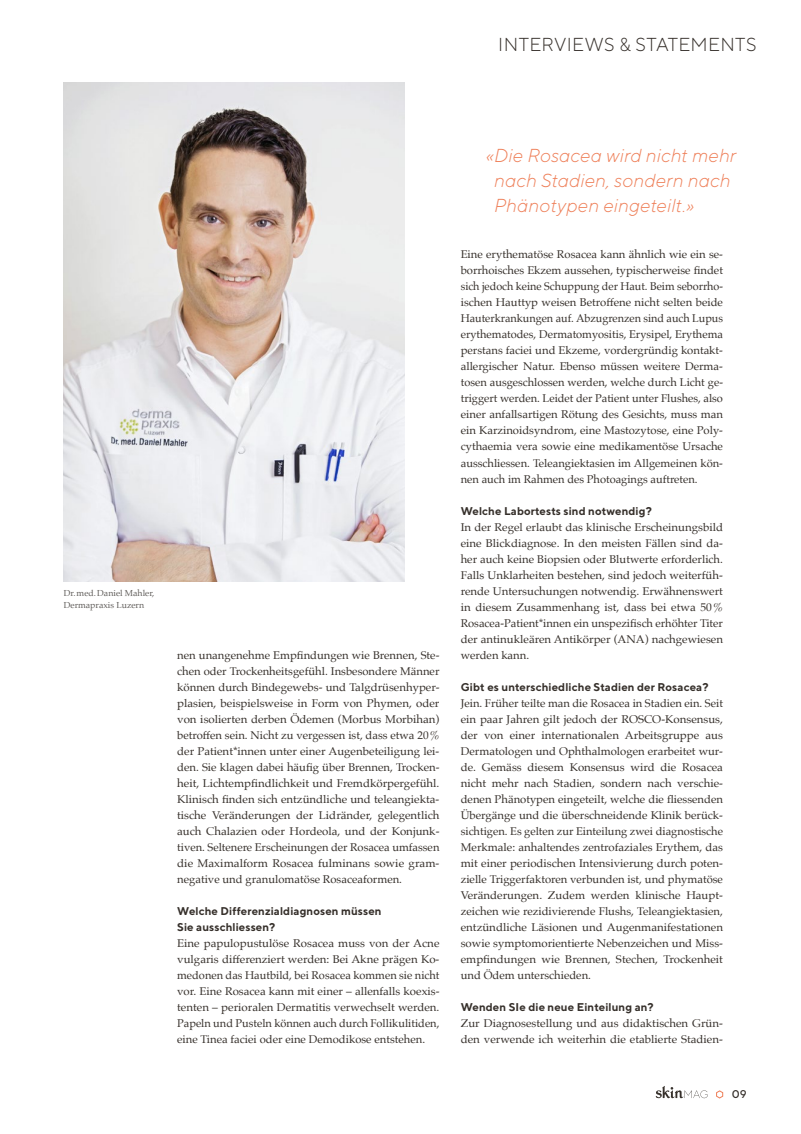
<style>
.page{position:relative;width:801px;height:1134px;background:#fff}
.page>*{position:absolute;margin:0;border:0;box-sizing:border-box;transform-origin:0 0}
.t1{font:italic 300 18.75px/25px "TT Norms";letter-spacing:.005em;color:#ee7e57}
.t2{font:300 18.75px "TT Norms";letter-spacing:.02em;color:#36302b}
.t3{font:11.25px/16px "Palatino";color:#36302b;text-align:justify}
.t4{font:700 11.25px/16px "TT Norms";letter-spacing:.01em;color:#36302b}
.t5{font:500 11.25px "TT Norms";color:#36302b}
.t6{font:8.75px/12.5px "Palatino";color:#605d5a}
</style>
<div class="page">
<svg style="left:716px;top:1090px;width:7px;height:9px"></svg>
<svg style="left:656px;top:1086px;width:51px;height:12px"></svg>
<img style="left:64px;top:82px;width:340px;height:500px">
<h1 class="t2" style="left:498px;top:33px;width:260px">INTERVIEWS &amp; STATEMENTS</h1>
<p class="t6" style="left:64px;top:587px;width:92px">Dr.med. -Daniel Mahler,<br>Dermapraxis Luzern</p>
<p class="t3" style="left:177px;top:647px;width:264px">nen unangenehme Empfindungen wie Brennen, Ste&shy;chen oder Trockenheitsgefühl. Insbesondere Männer können durch Bindegewebs- und Talgdrüsenhyper&shy;plasien, beispielsweise in Form von Phymen, oder von isolierten derben Ödemen (Morbus Morbihan) betroffen sein. Nicht zu vergessen ist, dass etwa 20% der Patient*innen unter einer Augenbeteiligung lei&shy;den. Sie klagen dabei häufig über Brennen, Trocken&shy;heit, Lichtempfindlichkeit und Fremdkörpergefühl.<br>Klinisch finden sich entzündliche und teleangiekta&shy;tische Veränderungen der Lidränder, gelegentlich auch Chalazien oder Hordeola, und der Konjunk&shy;tiven. Seltenere Erscheinungen der Rosacea umfassen die Maximalform Rosacea fulminans sowie gram&shy;negative und granulomatöse Rosaceaformen.</p>
<p class="t4" style="left:177px;top:902px;width:206px">Welche Differenzialdiagnosen müssen<br>Sie ausschliessen?</p>
<p class="t3" style="left:177px;top:935px;width:264px">Eine papulopustulöse Rosacea muss von der Acne vulgaris differenziert werden: Bei Akne prägen Ko&shy;medonen das Hautbild, bei Rosacea kommen sie nicht vor. Eine Rosacea kann mit einer – allenfalls koexis&shy;tenten – perioralen Dermatitis verwechselt werden.<br>Papeln und Pusteln können auch durch Follikulitiden, eine Tinea faciei oder eine Demodikose entstehen.</p>
<h1 class="t1" style="left:494px;top:143px;width:243px;text-indent:-9px">«Die Rosacea wird nicht mehr nach Stadien, sondern nach<br>Phänotypen eingeteilt.»</h1>
<p class="t3" style="left:461px;top:247px;width:264px">Eine erythematöse Rosacea kann ähnlich wie ein se&shy;borrhoisches Ekzem aussehen, typischerweise findet sich jedoch keine Schuppung der Haut. Beim seborrho&shy;ischen Hauttyp weisen Betroffene nicht selten beide Hauterkrankungen auf. Abzugrenzen sind auch Lupus erythematodes, Dermatomyositis, Erysipel, Erythema perstans faciei und Ekzeme, vordergründig kontakt&shy;allergischer Natur. Ebenso müssen weitere Derma&shy;tosen ausgeschlossen werden, welche durch Licht ge&shy;triggert werden. Leidet der Patient unter Flushes, also einer anfallsartigen Rötung des Gesichts, muss man ein Karzinoidsyndrom, eine Mastozytose, eine Poly&shy;cythaemia vera sowie eine medikamentöse Ursache ausschliessen. Teleangiektasien im Allgemeinen kön&shy;nen auch im Rahmen des Photoagings auftreten.</p>
<p class="t4" style="left:461px;top:502px;width:193px">Welche Labortests sind notwendig?</p>
<p class="t3" style="left:461px;top:519px;width:264px">In der Regel erlaubt das klinische Erscheinungsbild eine Blickdiagnose. In den meisten Fällen sind da&shy;her auch keine Biopsien oder Blutwerte erforderlich.<br>Falls Unklarheiten bestehen, sind jedoch weiterfüh&shy;rende Untersuchungen notwendig. Erwähnenswert in diesem Zusammenhang ist, dass bei etwa 50% Rosacea-Patient*innen ein unspezifisch erhöhter Titer der antinukleären Antikörper (ANA) nachgewiesen werden kann.</p>
<p class="t4" style="left:461px;top:678px;width:249px">Gibt es unterschiedliche Stadien der Rosacea?</p>
<p class="t3" style="left:461px;top:695px;width:264px">Jein. Früher teilte man die Rosacea in Stadien ein. Seit ein paar Jahren gilt jedoch der ROSCO-Konsensus, der von einer internationalen Arbeitsgruppe aus Dermatologen und Ophthalmologen erarbeitet wur&shy;de. Gemäss diesem Konsensus wird die Rosacea nicht mehr nach Stadien, sondern nach verschie&shy;denen Phänotypen eingeteilt, welche die fliessenden Übergänge und die überschneidende Klinik berück&shy;sichtigen. Es gelten zur Einteilung zwei diagnostische Merkmale: anhaltendes zentrofaziales Erythem, das mit einer periodischen Intensivierung durch poten&shy;zielle Triggerfaktoren verbunden ist, und phymatöse Veränderungen. Zudem werden klinische Haupt&shy;zeichen wie rezidivierende Flushs, Teleangiektasien, entzündliche Läsionen und Augenmanifestationen sowie symptomorientierte Nebenzeichen und Miss&shy;empfindungen wie Brennen, Stechen, Trockenheit und Ödem unterschieden.</p>
<p class="t4" style="left:461px;top:998px;width:195px">Wenden SIe die neue Einteilung an?</p>
<p class="t3" style="left:461px;top:1015px;width:264px">Zur Diagnosestellung und aus didaktischen Grün&shy;den verwende ich weiterhin die etablierte Stadien-</p>
<p class="t5" style="left:732px;top:1087px;width:16px">09</p>
</div>
